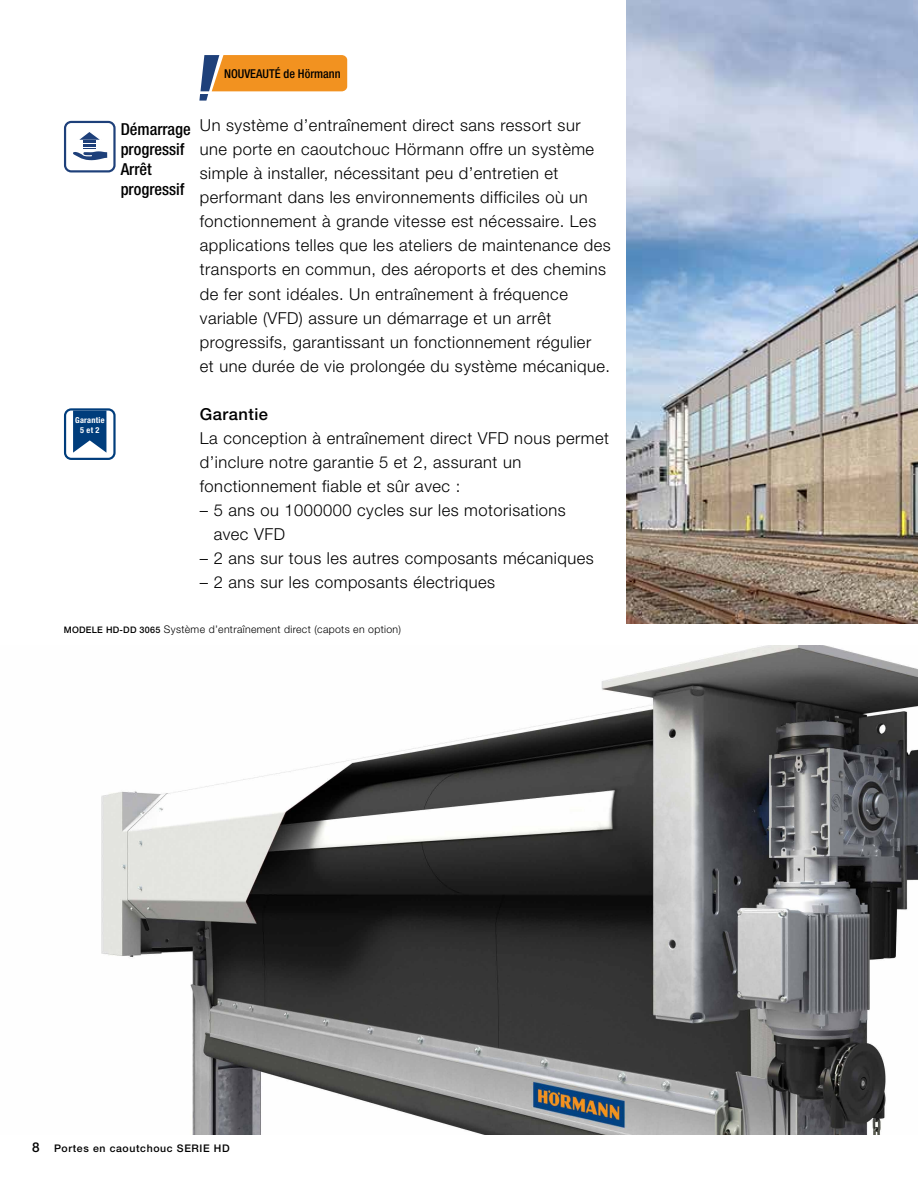
<style>
.page{position:relative;width:918px;height:1188px;background:#fff}
.page>*{position:absolute;margin:0;border:0;box-sizing:border-box;transform-origin:0 0}
.t1{font:300 16.5px/24px "Hoermann Helvetica Neue";letter-spacing:.03em;color:#000}
.t2{font:500 condensed 16.5px/19.8px "Hoermann Helvetica Neue";color:#000}
.t3{font:500 16.5px "Hoermann Helvetica Neue";letter-spacing:.03em;color:#000}
.t4{font:500 condensed 12.15px "Hoermann Helvetica Neue";color:#000}
.t5{font:300 10.5px "Hoermann Helvetica Neue";letter-spacing:.03em;color:#000}
.t6{font:500 10.5px "Hoermann Helvetica Neue";letter-spacing:.06em;color:#000}
.t7{font:700 condensed 8.25px/9.8px "Hoermann Helvetica Neue";letter-spacing:.03em;color:#fff;text-align:center}
.s1{font-weight:500;font-size:9px}
.s2{font-size:13.5px}
</style>
<div class="page">
<div style="left:64px;top:408px;width:52px;height:52px;border:2px solid #003d7c;border-radius:6px"></div>
<svg style="left:73px;top:411px;width:33px;height:42px"></svg>
<svg style="left:199px;top:55px;width:148px;height:46px"></svg>
<img style="left:626px;top:0;width:292px;height:624px">
<img style="left:101px;top:646px;width:817px;height:489px">
<div style="left:64px;top:121px;width:52px;height:51px;border:2px solid #1e407a;border-radius:6px"></div>
<svg style="left:73px;top:132px;width:35px;height:28px"></svg>
<p class="t4" style="left:224px;top:65px;width:118px">NOUVEAUTÉ de Hörmann</p>
<p class="t1" style="left:200px;top:112px;width:412px">Un système d’entraînement direct sans ressort sur une porte en caoutchouc Hörmann offre un système simple à installer, nécessitant peu d’entretien et performant dans les environnements difficiles où un fonctionnement à grande vitesse est nécessaire. Les applications telles que les ateliers de maintenance des transports en commun, des aéroports et des chemins de fer sont idéales. Un entraînement à fréquence variable (VFD) assure un démarrage et un arrêt progressifs, garantissant un fonctionnement régulier<br>et une durée de vie prolongée du système mécanique.</p>
<p class="t3" style="left:200px;top:402px;width:70px">Garantie</p>
<p class="t1" style="left:200px;top:425px;width:411px">La conception à entraînement direct VFD nous permet d’inclure notre garantie 5 et 2, assurant un fonctionnement fiable et sûr avec :</p>
<p class="t1" style="left:214px;top:497px;width:354px;text-indent:-14px">– 5 ans ou 1000000 cycles sur les motorisations avec VFD</p>
<p class="t1" style="left:200px;top:545px;width:395px">– 2 ans sur tous les autres composants mécaniques</p>
<p class="t1" style="left:200px;top:569px;width:297px">– 2 ans sur les composants électriques</p>
<p class="t5" style="left:64px;top:622px;width:339px"><span class="s1">MODELE HD-DD 3065</span> Système d’entraînement direct (capots en option)</p>
<p class="t2" style="left:121px;top:119px;width:72px">Démarrage progressif<br>Arrêt progressif</p>
<p class="t7" style="left:75px;top:415px;width:31px">Garantie<br>5 et 2</p>
<p class="t6" style="left:32px;top:1141px;width:199px"><span class="s2">8</span> Portes en caoutchouc SERIE HD</p>
</div>
